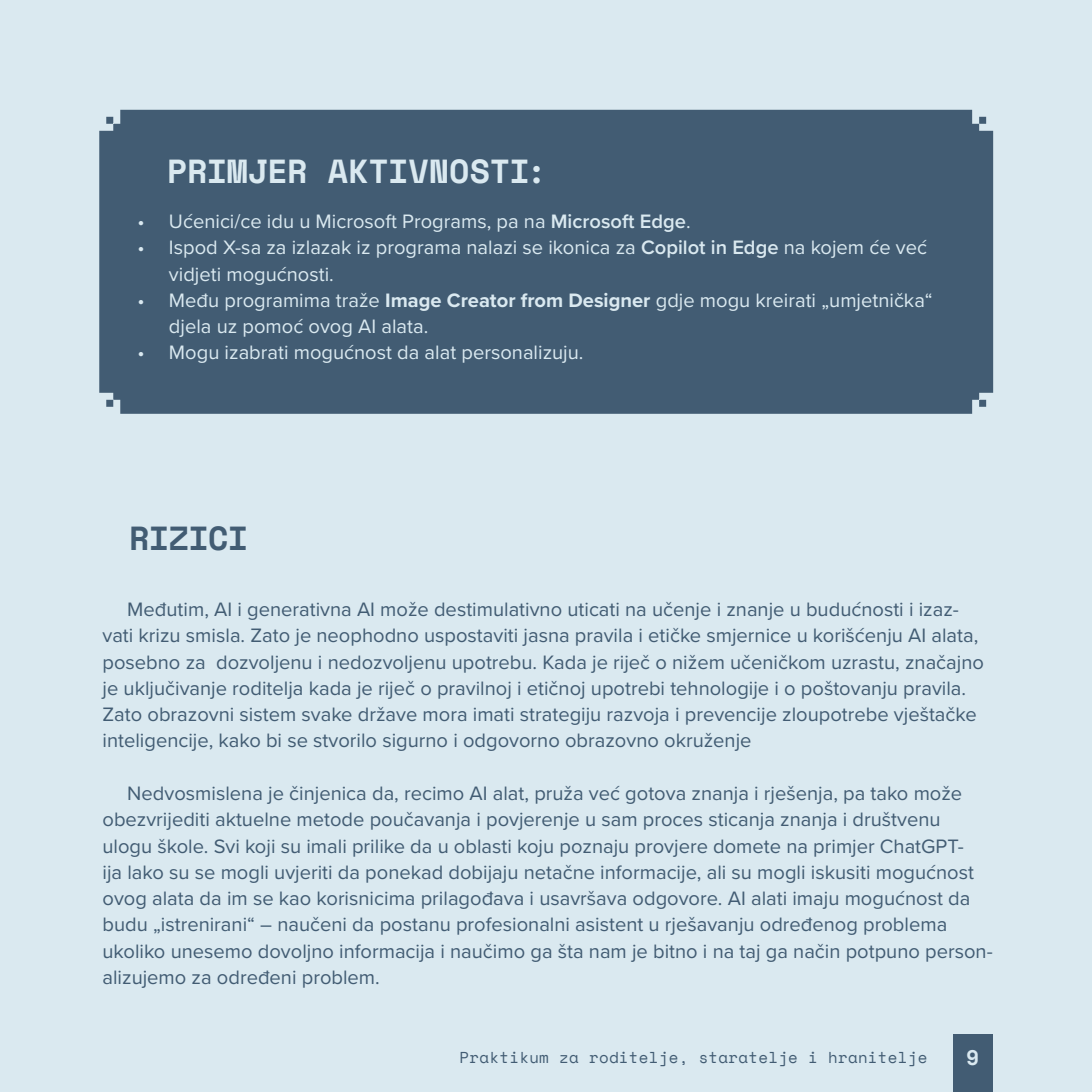
<style>
.page{position:relative;width:1092px;height:1092px;background:#fff}
.page>*{position:absolute;margin:0;border:0;box-sizing:border-box;transform-origin:0 0}
.t1{font:700 33.25px "Space Mono";color:#dae9f0}
.t2{font:700 33.25px "Space Mono";letter-spacing:-.02em;color:#425c73}
.t3{font:700 21px "Space Mono";color:#dae9f0}
.t4{font:20.12px/26.2px "Proxima Nova";color:#425c73}
.t5{font:20.12px/26.2px "Proxima Nova";color:#dae9f0}
.t6{font:15.75px "Space Mono";letter-spacing:.02em;color:#425c73}
.s1{font-weight:600}
.s2{font-weight:700}
</style>
<div class="page">
<div style="left:0;top:0;width:1091px;height:1091px;background:#dae9f0"></div>
<div style="left:952px;top:1034px;width:40px;height:57px;background:#425c73"></div>
<div style="left:99px;top:110px;width:894px;height:304px;background:#425c73"></div>
<h1 class="t1" style="left:167px;top:146px;width:381px">PRIMJER AKTIVNOSTI:</h1>
<p class="t5" style="left:137px;top:207px;width:554px">• Ućenici/ce idu u Microsoft Programs, pa na <span class="s1">Microsoft Edge</span>.</p>
<p class="t5" style="left:169px;top:233px;width:759px;text-indent:-31px">• Ispod X-sa za izlazak iz programa nalazi se ikonica za <span class="s1">Copilot in Edge</span> na kojem će već vidjeti mogućnosti.</p>
<p class="t5" style="left:169px;top:286px;width:765px;text-indent:-31px">• Među programima traže <span class="s2">Image Creator from Designer</span> gdje mogu kreirati „umjetnička“ djela uz pomoć ovog AI alata.</p>
<p class="t5" style="left:137px;top:338px;width:447px">• Mogu izabrati mogućnost da alat personalizuju.</p>
<h1 class="t2" style="left:129px;top:513px;width:120px">RIZICI</h1>
<p class="t4" style="left:102px;top:595px;width:882px;text-indent:25px">Međutim, AI i generativna AI može destimulativno uticati na učenje i znanje u budućnosti i izaz&shy;vati krizu smisla. Zato je neophodno uspostaviti jasna pravila i etičke smjernice u korišćenju AI alata, posebno za dozvoljenu i nedozvoljenu upotrebu. Kada je riječ o nižem učeničkom uzrastu, značajno je uključivanje roditelja kada je riječ o pravilnoj i etičnoj upotrebi tehnologije i o poštovanju pravila.<br>Zato obrazovni sistem svake države mora imati strategiju razvoja i prevencije zloupotrebe vještačke inteligencije, kako bi se stvorilo sigurno i odgovorno obrazovno okruženje</p>
<p class="t4" style="left:102px;top:779px;width:891px;text-indent:25px">Nedvosmislena je činjenica da, recimo AI alat, pruža već gotova znanja i rješenja, pa tako može obezvrijediti aktuelne metode poučavanja i povjerenje u sam proces sticanja znanja i društvenu ulogu škole. Svi koji su imali prilike da u oblasti koju poznaju provjere domete na primjer ChatGPT-<br>ija lako su se mogli uvjeriti da ponekad dobijaju netačne informacije, ali su mogli iskusiti mogućnost ovog alata da im se kao korisnicima prilagođava i usavršava odgovore. AI alati imaju mogućnost da budu „istrenirani“ – naučeni da postanu profesionalni asistent u rješavanju određenog problema ukoliko unesemo dovoljno informacija i naučimo ga šta nam je bitno i na taj ga način potpuno person&shy;alizujemo za određeni problem.</p>
<p class="t6" style="left:459px;top:1045px;width:469px">Praktikum za roditelje, staratelje i hranitelje</p>
<p class="t3" style="left:966px;top:1041px;width:14px">9</p>
</div>
